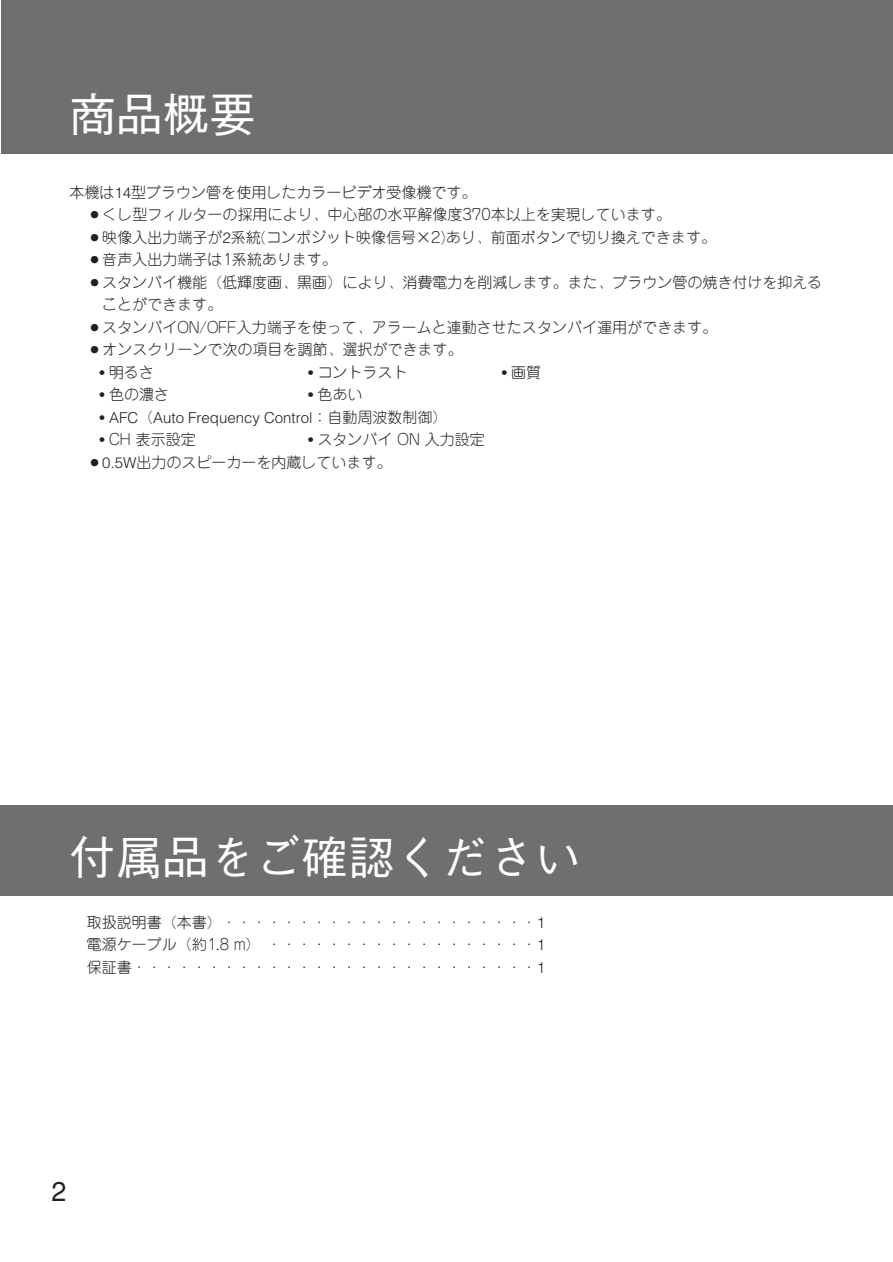
<style>
.page{position:relative;width:893px;height:1262px;background:#fff}
.page>*{position:absolute;margin:0;border:0;box-sizing:border-box;transform-origin:0 0}
.t1{font:500 46.5px "Gothic BBB";color:#fff}
.t2{font:500 27px "Gothic BBB";color:#231f20}
.t3{font:300 15px/22.5px "Jun 101";color:#231f20}
.t4{font:300 15px "Helvetica";color:#231f20}
.s1{font-family:"Helvetica"}
.s2{font-family:"Helvetica";font-weight:400}
.s3{font-weight:400}
.s4{font-family:"Jun 101"}
</style>
<div class="page">
<div style="left:1px;top:0;width:891px;height:153px;background:#6d6f71"></div>
<div style="left:1px;top:806px;width:891px;height:90px;background:#6d6f71"></div>
<h1 class="t1" style="left:70px;top:97px;width:187px">商品概要</h1>
<p class="t3" style="left:70px;top:183px;width:408px">本機は<span class="s1">14</span>型ブラウン管を使用したカラービデオ受像機です。</p>
<p class="t3" style="left:87px;top:205px;width:585px">○くし型フィルターの採用により、中心部の水平解像度370本以上を実現しています。</p>
<p class="t3" style="left:87px;top:228px;width:630px">○映像入出力端子が<span class="s1">2</span>系統(コンポジット映像信号×2)あり、前面ボタンで切り換えできます。</p>
<p class="t3" style="left:87px;top:250px;width:251px">○音声入出力端子は1系統あります。</p>
<p class="t3" style="left:102px;top:273px;width:721px;text-indent:-15px">○スタンバイ機能（低輝度画、黒画）により、消費電力を削減します。また、ブラウン管の焼き付けを抑えることができます。</p>
<p class="t3" style="left:87px;top:318px;width:631px">○スタンバイON/OFF入力端子を使って、アラームと連動させたスタンバイ運用ができます。</p>
<p class="t3" style="left:87px;top:340px;width:376px">○オンスクリーンで次の項目を調節、選択ができます。</p>
<p class="t3" style="left:100px;top:363px;width:56px"><span class="s2">•</span> 明るさ</p>
<p class="t3" style="left:308px;top:363px;width:101px"><span class="s2">•</span> コントラスト</p>
<p class="t3" style="left:502px;top:363px;width:41px"><span class="s2">•</span> 画質</p>
<p class="t3" style="left:100px;top:385px;width:71px"><span class="s2">•</span> 色の濃さ</p>
<p class="t3" style="left:308px;top:385px;width:56px"><span class="s2">•</span> 色あい</p>
<p class="t4" style="left:100px;top:412px;width:349px"><span class="s3">•</span> AFC<span class="s4">（</span>Auto Frequency Control<span class="s4">：自動周波数制御）</span></p>
<p class="t3" style="left:100px;top:430px;width:98px"><span class="s2">•</span> CH 表示設定</p>
<p class="t3" style="left:308px;top:430px;width:178px"><span class="s2">•</span> スタンバイ ON 入力設定</p>
<p class="t3" style="left:87px;top:453px;width:306px">○<span class="s1">0.5W</span>出力のスピーカーを内蔵しています。</p>
<h1 class="t1" style="left:69px;top:839px;width:513px">付属品をご確認ください</h1>
<p class="t3" style="left:87px;top:912px;width:460px;text-align:justify">取扱説明書（本書）・・・・・・・・・・・・・・・・・・・・・<span class="s1">1</span>電源ケーブル（約1.8 m）・・・・・・・・・・・・・・・・・・<span class="s1">1</span>保証書・・・・・・・・・・・・・・・・・・・・・・・・・・・<span class="s1">1</span></p>
<h2 class="t2" style="left:52px;top:1180px;width:17px">2</h2>
</div>
